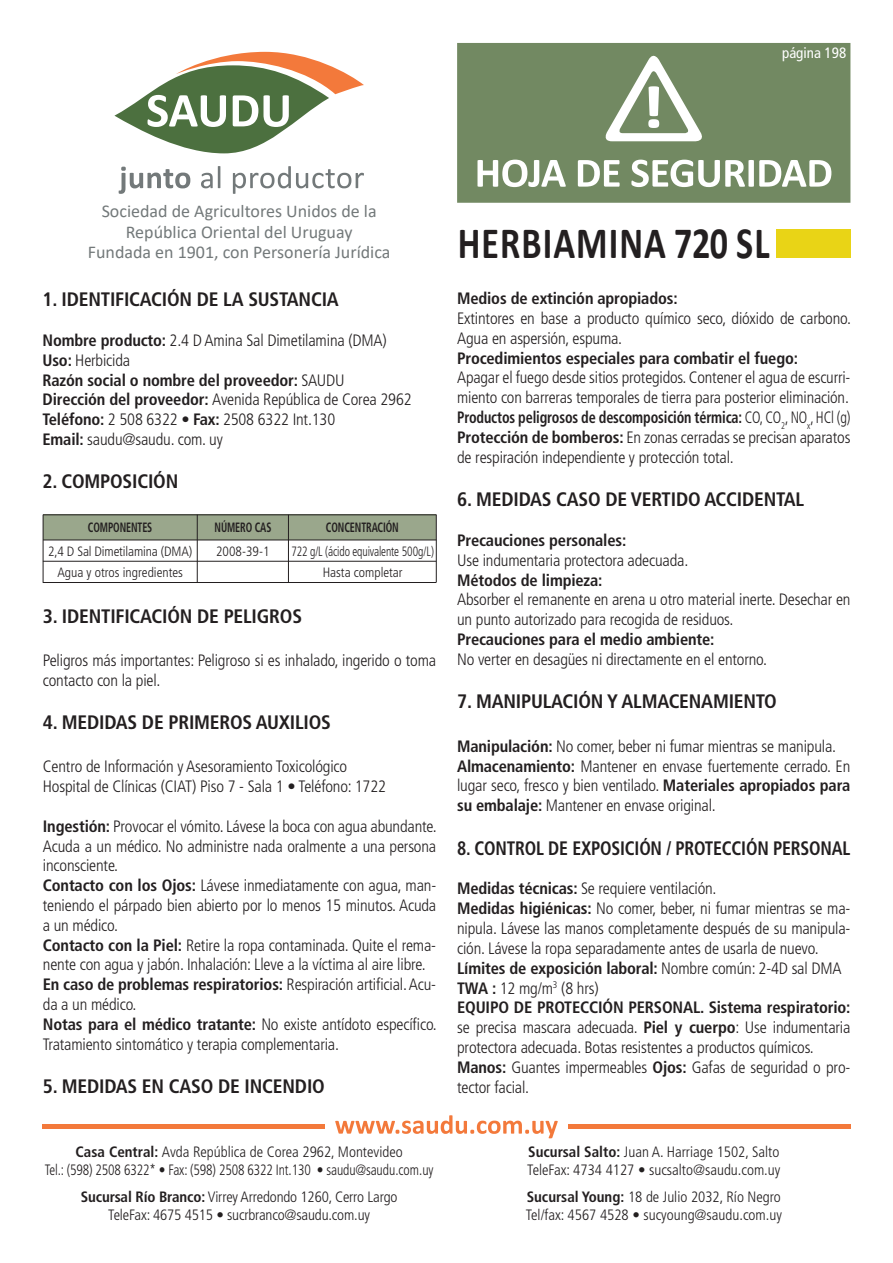
<style>
.page{position:relative;width:893px;height:1263px;background:#fff}
.page>*{position:absolute;margin:0;border:0;box-sizing:border-box;transform-origin:0 0}
.t1{font:700 45px "Calibri";letter-spacing:.03em;color:#231f20;scale:.8 1}
.t2{font:700 condensed 19.5px "Frutiger LT Std";letter-spacing:-.01em;color:#231f20}
.t3{font:700 condensed 19.5px "Frutiger LT Std";letter-spacing:-.01em;color:#231f20;scale:.91 1}
.t4{font:18px/21.6px "Calibri";color:#73797a;text-align:center}
.t5{font:300 condensed 16.5px/19.8px "Frutiger LT Std";letter-spacing:-.01em;color:#231f20}
.t6{font:700 condensed 16.5px "Frutiger LT Std";letter-spacing:-.01em;color:#231f20}
.t7{font:300 condensed 15px/18px "Frutiger LT Std";color:#231f20;text-align:center}
.t8{font:condensed 15px "Frutiger LT Std";color:#fff}
.t9{font:300 condensed 13.5px/21px "Frutiger LT Std";color:#231f20;text-align:center}
.t10{font:300 condensed 13.5px/21px "Frutiger LT Std";color:#231f20;text-align:center;scale:.85 1}
.t11{font:700 condensed 13.5px "Frutiger LT Std";letter-spacing:-.01em;color:#231f20;scale:.75 1}
.s1{font-weight:700}
</style>
<div class="page">
<svg style="left:457px;top:43px;width:393px;height:160px;background:#829674"></svg>
<svg style="left:119px;top:167px;width:71px;height:27px"></svg>
<svg style="left:201px;top:166px;width:19px;height:22px"></svg>
<svg style="left:233px;top:166px;width:131px;height:28px"></svg>
<svg style="left:114px;top:52px;width:250px;height:101px"></svg>
<div style="left:776px;top:229px;width:74px;height:29px;background:#e9d416"></div>
<svg style="left:43px;top:1125px;width:282px;height:4px"></svg>
<svg style="left:568px;top:1125px;width:282px;height:4px"></svg>
<svg style="left:335px;top:1115px;width:223px;height:23px"></svg>
<div style="left:43px;top:515px;width:154px;height:25px;background:#9aa78c"></div>
<div style="left:197px;top:515px;width:91px;height:25px;background:#9aa78c"></div>
<div style="left:288px;top:515px;width:148px;height:25px;background:#9aa78c"></div>
<hr style="left:43px;top:540px;width:393px;height:1px;background:#231f20">
<hr style="left:43px;top:561px;width:393px;height:1px;background:#231f20">
<hr style="left:43px;top:582px;width:393px;height:1px;background:#231f20">
<hr style="left:197px;top:515px;width:1px;height:67px;background:#231f20">
<hr style="left:288px;top:515px;width:1px;height:67px;background:#231f20">
<hr style="left:436px;top:515px;width:1px;height:67px;background:#231f20">
<hr style="left:43px;top:515px;width:393px;height:1px;background:#231f20">
<hr style="left:43px;top:515px;width:1px;height:68px;background:#231f20">
<p class="t8" style="left:782px;top:45px;width:66px">página 198</p>
<p class="t4" style="left:102px;top:199px;width:276px">Sociedad de Agricultores Unidos de la<br>República Oriental del Uruguay</p>
<p class="t4" style="left:88px;top:240px;width:304px">Fundada en 1901, con Personería Jurídica</p>
<p class="t2" style="left:43px;top:288px;width:298px">1. IDENTIFICACIÓN DE LA SUSTANCIA</p>
<p class="t5" style="left:43px;top:330px;width:371px"><span class="s1">Nombre producto:</span> 2.4 D Amina Sal Dimetilamina (DMA)<br><span class="s1">Uso:</span> Herbicida<br><span class="s1">Razón social o nombre del proveedor:</span> SAUDU<br><span class="s1">Dirección del proveedor:</span> Avenida República de Corea 2962<br><span class="s1">Teléfono:</span> 2 508 6322 • <span class="s1">Fax:</span> 2508 6322 Int.130<br><span class="s1">Email:</span> saudu@saudu. com. uy</p>
<p class="t2" style="left:43px;top:470px;width:137px">2. COMPOSICIÓN</p>
<p class="t11" style="left:88px;top:520px;width:87px">COMPONENTES</p>
<p class="t11" style="left:215px;top:520px;width:77px">NÚMERO CAS</p>
<p class="t11" style="left:326px;top:520px;width:99px">CONCENTRACIÓN</p>
<p class="t9" style="left:216px;top:541px;width:55px">2008-39-1</p>
<p class="t10" style="left:291px;top:541px;width:169px">722 g/L (ácido equivalente 500g/L)<br>Hasta completar</p>
<p class="t9" style="left:48px;top:541px;width:146px">2,4 D Sal Dimetilamina (DMA)<br>Agua y otros ingredientes</p>
<p class="t2" style="left:43px;top:605px;width:261px">3. IDENTIFICACIÓN DE PELIGROS</p>
<p class="t5" style="left:43px;top:651px;width:395px">Peligros más importantes: Peligroso si es inhalado, ingerido o toma contacto con la piel.</p>
<p class="t2" style="left:43px;top:711px;width:290px">4. MEDIDAS DE PRIMEROS AUXILIOS</p>
<p class="t5" style="left:43px;top:757px;width:345px">Centro de Información y Asesoramiento Toxicológico<br>Hospital de Clínicas (CIAT) Piso 7 - Sala 1 • Teléfono: 1722</p>
<p class="t5" style="left:43px;top:816px;width:395px"><span class="s1">Ingestión:</span> Provocar el vómito. Lávese la boca con agua abundante.<br>Acuda a un médico. No administre nada oralmente a una persona inconsciente.<br><span class="s1">Contacto con los Ojos:</span> Lávese inmediatamente con agua, man&shy;teniendo el párpado bien abierto por lo menos 15 minutos. Acuda a un médico.<br><span class="s1">Contacto con la Piel:</span> Retire la ropa contaminada. Quite el rema&shy;nente con agua y jabón. Inhalación: Lleve a la víctima al aire libre.<br><span class="s1">En caso de problemas respiratorios:</span> Respiración artificial. Acu&shy;da a un médico.<br><span class="s1">Notas para el médico tratante:</span> No existe antídoto específico.<br>Tratamiento sintomático y terapia complementaria.</p>
<p class="t2" style="left:43px;top:1074px;width:283px">5. MEDIDAS EN CASO DE INCENDIO</p>
<p class="t7" style="left:45px;top:1143px;width:390px"><span class="s1">Casa Central:</span> Avda República de Corea 2962, Montevideo<br>Tel.: (598) 2508 6322* • Fax: (598) 2508 6322 Int.130 • saudu@saudu.com.uy</p>
<p class="t7" style="left:81px;top:1188px;width:318px"><span class="s1">Sucursal Río Branco:</span> Virrey Arredondo 1260, Cerro Largo<br>TeleFax: 4675 4515 • sucrbranco@saudu.com.uy</p>
<h1 class="t1" style="left:458px;top:211px;width:391px">HERBIAMINA 720 SL</h1>
<p class="t6" style="left:457px;top:288px;width:222px">Medios de extinción apropiados:</p>
<p class="t5" style="left:457px;top:308px;width:395px">Extintores en base a producto químico seco, dióxido de carbono.<br>Agua en aspersión, espuma.</p>
<p class="t6" style="left:457px;top:348px;width:342px">Procedimientos especiales para combatir el fuego:</p>
<p class="t5" style="left:457px;top:368px;width:395px;text-align:justify">Apagar el fuego desde sitios protegidos. Contener el agua de escurri&shy;miento con barreras temporales de tierra para posterior eliminación.<br><span class="s1">Productos peligrosos de descomposición térmica:</span> CO, CO<sub>2</sub>, NO<sub>x</sub>, HCl (g)<br><span class="s1">Protección de bomberos:</span> En zonas cerradas se precisan aparatos de respiración independiente y protección total.</p>
<p class="t2" style="left:457px;top:488px;width:349px">6. MEDIDAS CASO DE VERTIDO ACCIDENTAL</p>
<p class="t6" style="left:457px;top:530px;width:171px">Precauciones personales:</p>
<p class="t5" style="left:457px;top:550px;width:233px">Use indumentaria protectora adecuada.</p>
<p class="t6" style="left:457px;top:570px;width:147px">Métodos de limpieza:</p>
<p class="t5" style="left:457px;top:590px;width:395px">Absorber el remanente en arena u otro material inerte. Desechar en un punto autorizado para recogida de residuos.</p>
<p class="t6" style="left:457px;top:630px;width:259px">Precauciones para el medio ambiente:</p>
<p class="t5" style="left:457px;top:650px;width:312px">No verter en desagües ni directamente en el entorno.</p>
<p class="t2" style="left:457px;top:690px;width:321px">7. MANIPULACIÓN Y ALMACENAMIENTO</p>
<p class="t5" style="left:457px;top:736px;width:395px"><span class="s1">Manipulación:</span> No comer, beber ni fumar mientras se manipula.<br><span class="s1">Almacenamiento:</span> Mantener en envase fuertemente cerrado. En lugar seco, fresco y bien ventilado. <span class="s1">Materiales apropiados para su embalaje:</span> Mantener en envase original.</p>
<p class="t3" style="left:457px;top:836px;width:434px">8. CONTROL DE EXPOSICIÓN / PROTECCIÓN PERSONAL</p>
<p class="t5" style="left:457px;top:879px;width:395px"><span class="s1">Medidas técnicas:</span> Se requiere ventilación.<br><span class="s1">Medidas higiénicas:</span> No comer, beber, ni fumar mientras se ma&shy;nipula. Lávese las manos completamente después de su manipula&shy;ción. Lávese la ropa separadamente antes de usarla de nuevo.<br><span class="s1">Límites de exposición laboral:</span> Nombre común: 2-4D sal DMA <span class="s1">TWA :</span> 12 mg/m<sup>3</sup> (8 hrs)<br><span class="s1">EQUIPO DE PROTECCIÓN PERSONAL. Sistema respiratorio: </span>se precisa mascara adecuada. <span class="s1">Piel y cuerpo</span>: Use indumentaria protectora adecuada. Botas resistentes a productos químicos.<br><span class="s1">Manos:</span> Guantes impermeables <span class="s1">Ojos:</span> Gafas de seguridad o pro&shy;tector facial.</p>
<p class="t7" style="left:527px;top:1143px;width:255px;text-align:left"><span class="s1">Sucursal Salto:</span> Juan A. Harriage 1502, Salto<br>TeleFax: 4734 4127 • sucsalto@saudu.com.uy</p>
<p class="t7" style="left:526px;top:1188px;width:258px;text-align:left"><span class="s1">Sucursal Young:</span> 18 de Julio 2032, Río Negro<br>Tel/fax: 4567 4528 • sucyoung@saudu.com.uy</p>
</div>
